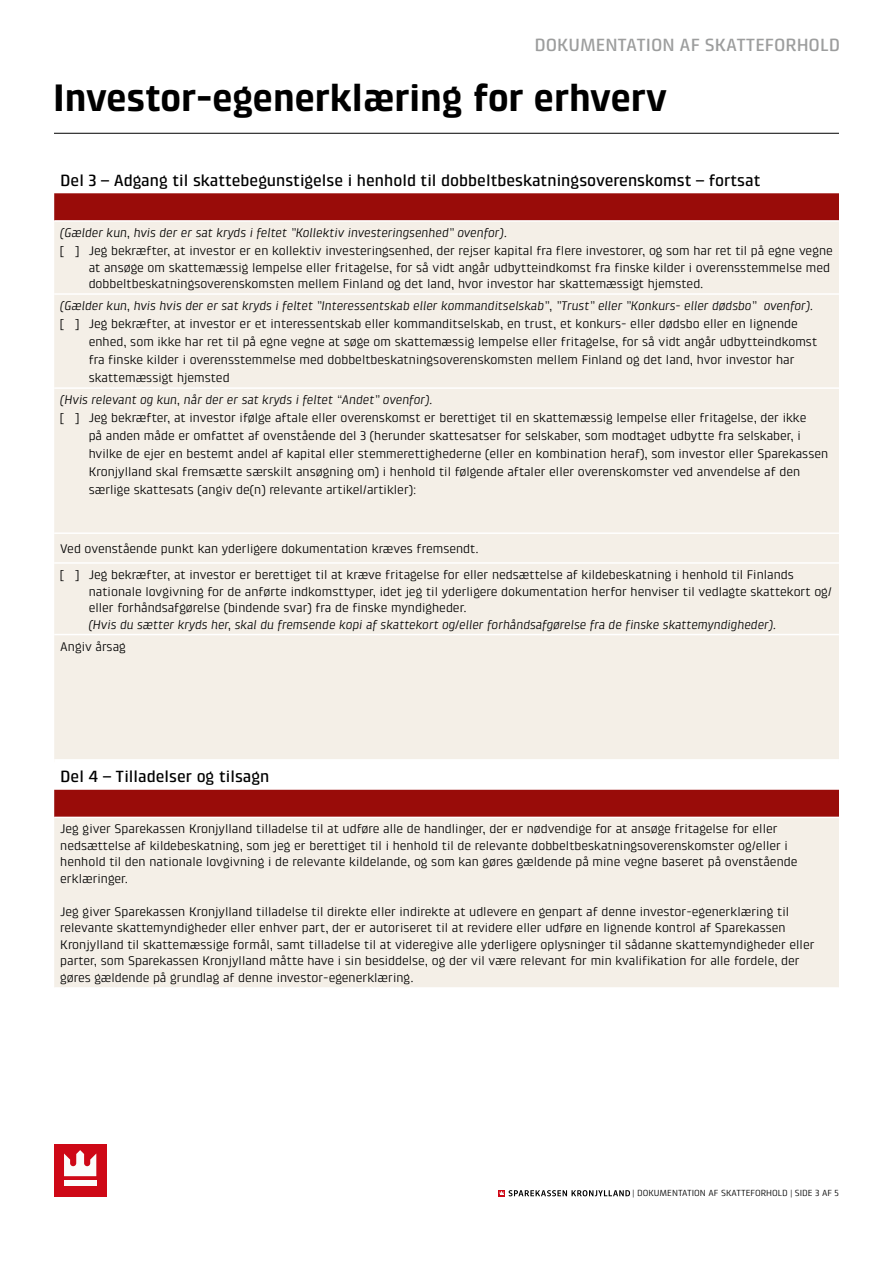
<style>
.page{position:relative;width:893px;height:1263px;background:#fff}
.page>*{position:absolute;margin:0;border:0;box-sizing:border-box;transform-origin:0 0}
.t1{font:700 39px "Klint LT Pro";letter-spacing:-.01em;color:#000}
.t2{font:500 18px "Klint LT Pro";color:#9c9d9d}
.t3{font:500 16.5px "Klint LT Pro";color:#000}
.t4{font:12.75px/16.5px "Klint LT Pro";color:#000}
.t5{font:italic 12.75px "Klint LT Pro";color:#000}
.t6{font:9px "Klint LT Pro";color:#000}
</style>
<div class="page">
<div style="left:54px;top:1144px;width:52px;height:52px;background:#ce0816"></div>
<div style="left:64px;top:1180px;width:32px;height:6px;background:#fbfbfa"></div>
<svg style="left:64px;top:1150px;width:32px;height:26px"></svg>
<hr style="left:54px;top:133px;width:785px;height:1px;background:#000">
<svg style="left:509px;top:1190px;width:121px;height:6px"></svg>
<svg style="left:498px;top:1190px;width:7px;height:6px"></svg>
<svg style="left:500px;top:1191px;width:3px;height:4px"></svg>
<div style="left:54px;top:193px;width:785px;height:27px;background:#990c09"></div>
<div style="left:54px;top:222px;width:785px;height:765px;background:#f4efe7"></div>
<hr style="left:54px;top:293px;width:785px;height:2px;background:#fff">
<hr style="left:54px;top:387px;width:785px;height:2px;background:#fff">
<hr style="left:54px;top:532px;width:785px;height:2px;background:#fff">
<hr style="left:54px;top:562px;width:785px;height:2px;background:#fff">
<hr style="left:54px;top:634px;width:785px;height:1px;background:#fff">
<hr style="left:54px;top:817px;width:785px;height:1px;background:#fff">
<div style="left:54px;top:759px;width:785px;height:6px;background:#fff"></div>
<h2 class="t2" style="left:534px;top:35px;width:307px">DOKUMENTATION AF SKATTEFORHOLD</h2>
<h1 class="t1" style="left:53px;top:76px;width:616px">Investor-egenerklæring for erhverv</h1>
<p class="t3" style="left:60px;top:171px;width:702px">Del 3 – Adgang til skattebegunstigelse i henhold til dobbeltbeskatningsoverenskomst – fortsat</p>
<p class="t5" style="left:60px;top:225px;width:448px">(Gælder kun, hvis der er sat kryds i feltet ”Kollektiv investeringsenhed” ovenfor).</p>
<p class="t4" style="left:89px;top:242px;width:746px;text-indent:-28px">[ ] Jeg bekræfter, at investor er en kollektiv investeringsenhed, der rejser kapital fra flere investorer, og som har ret til på egne vegne at ansøge om skattemæssig lempelse eller fritagelse, for så vidt angår udbytteindkomst fra finske kilder i overensstemmelse med dobbeltbeskatningsoverenskomsten mellem Finland og det land, hvor investor har skattemæssigt hjemsted.</p>
<p class="t5" style="left:60px;top:298px;width:755px">(Gælder kun, hvis hvis der er sat kryds i feltet ”Interessentskab eller kommanditselskab”, ”Trust” eller ”Konkurs- eller dødsbo” ovenfor).</p>
<p class="t4" style="left:89px;top:315px;width:730px;line-height:18px;text-indent:-28px">[ ] Jeg bekræfter, at investor er et interessentskab eller kommanditselskab, en trust, et konkurs- eller dødsbo eller en lignende enhed, som ikke har ret til på egne vegne at søge om skattemæssig lempelse eller fritagelse, for så vidt angår udbytteindkomst fra finske kilder i overensstemmelse med dobbeltbeskatningsoverenskomsten mellem Finland og det land, hvor investor har skattemæssigt hjemsted</p>
<p class="t5" style="left:60px;top:393px;width:374px">(Hvis relevant og kun, når der er sat kryds i feltet “Andet” ovenfor).</p>
<p class="t4" style="left:89px;top:409px;width:741px;line-height:18px;text-indent:-28px">[ ] Jeg bekræfter, at investor ifølge aftale eller overenskomst er berettiget til en skattemæssig lempelse eller fritagelse, der ikke<br>på anden måde er omfattet af ovenstående del 3 (herunder skattesatser for selskaber, som modtaget udbytte fra selskaber, i hvilke de ejer en bestemt andel af kapital eller stemmerettighederne (eller en kombination heraf), som investor eller Sparekassen Kronjylland skal fremsætte særskilt ansøgning om) i henhold til følgende aftaler eller overenskomster ved anvendelse af den særlige skattesats (angiv de(n) relevante artikel/artikler):</p>
<p class="t4" style="left:60px;top:536px;width:735px;line-height:26px">Ved ovenstående punkt kan yderligere dokumentation kræves fremsendt.<br>[ ] Jeg bekræfter, at investor er berettiget til at kræve fritagelse for eller nedsættelse af kildebeskatning i henhold til Finlands</p>
<p class="t4" style="left:89px;top:583px;width:745px">nationale lovgivning for de anførte indkomsttyper, idet jeg til yderligere dokumentation herfor henviser til vedlagte skattekort og/ eller forhåndsafgørelse (bindende svar) fra de finske myndigheder.</p>
<p class="t5" style="left:89px;top:617px;width:689px">(Hvis du sætter kryds her, skal du fremsende kopi af skattekort og/eller forhåndsafgørelse fra de finske skattemyndigheder).</p>
<p class="t4" style="left:60px;top:638px;width:67px">Angiv årsag</p>
<p class="t3" style="left:60px;top:767px;width:211px">Del 4 – Tilladelser og tilsagn</p>
<p class="t4" style="left:60px;top:821px;width:739px">Jeg giver Sparekassen Kronjylland tilladelse til at udføre alle de handlinger, der er nødvendige for at ansøge fritagelse for eller nedsættelse af kildebeskatning, som jeg er berettiget til i henhold til de relevante dobbeltbeskatningsoverenskomster og/eller i henhold til den nationale lovgivning i de relevante kildelande, og som kan gøres gældende på mine vegne baseret på ovenstående erklæringer.</p>
<p class="t4" style="left:60px;top:903px;width:756px">Jeg giver Sparekassen Kronjylland tilladelse til direkte eller indirekte at udlevere en genpart af denne investor-egenerklæring til relevante skattemyndigheder eller enhver part, der er autoriseret til at revidere eller udføre en lignende kontrol af Sparekassen Kronjylland til skattemæssige formål, samt tilladelse til at videregive alle yderligere oplysninger til sådanne skattemyndigheder eller parter, som Sparekassen Kronjylland måtte have i sin besiddelse, og der vil være relevant for min kvalifikation for alle fordele, der gøres gældende på grundlag af denne investor-egenerklæring.</p>
<p class="t6" style="left:633px;top:1188px;width:208px">| DOKUMENTATION AF SKATTEFORHOLD | SIDE 3 AF 5</p>
</div>
